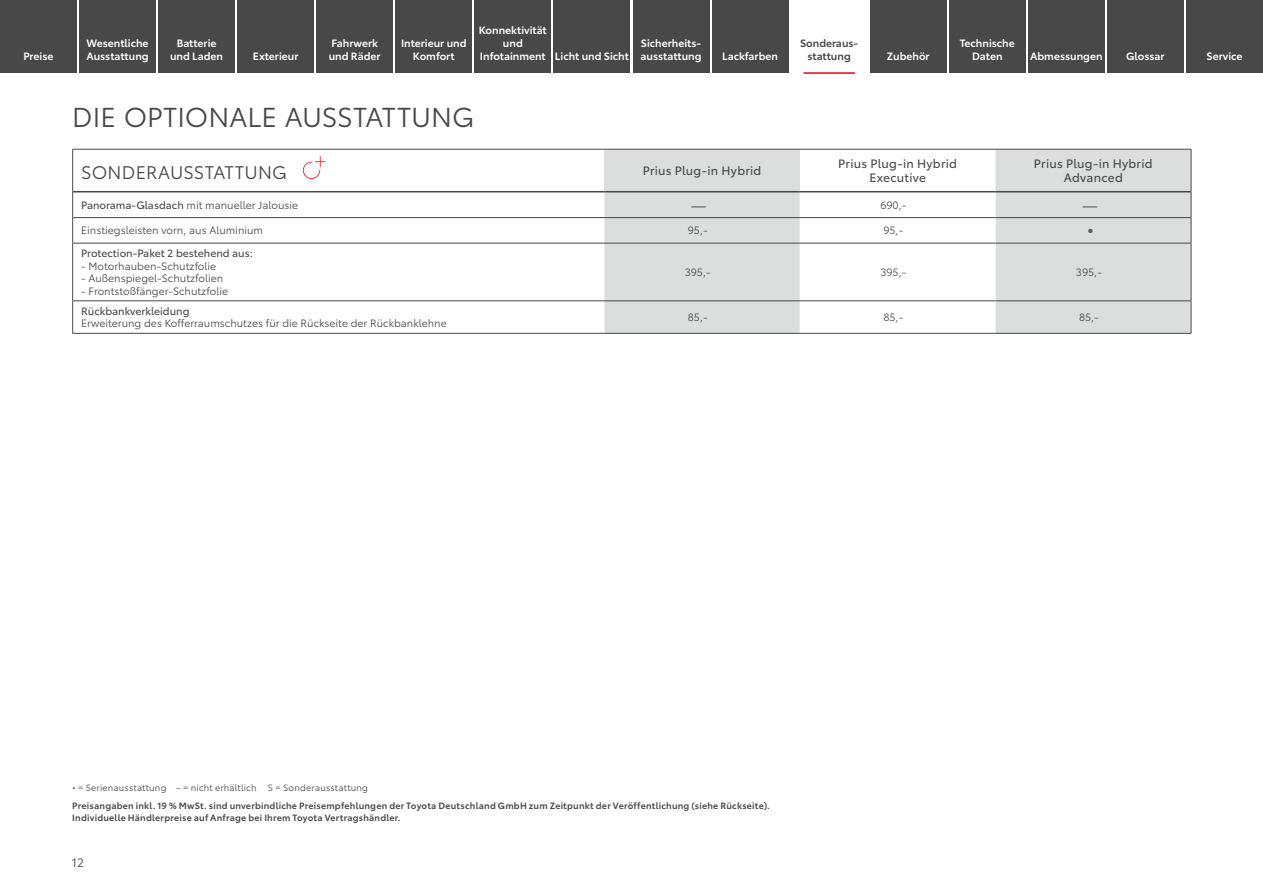
<style>
.page{position:relative;width:1263px;height:893px;background:#fff}
.page>*{position:absolute;margin:0;border:0;box-sizing:border-box;transform-origin:0 0}
.t1{font:27px "Toyota Type";color:#474847}
._1_Kopfzeile_Links{font:18px "Toyota Type";letter-spacing:.015em;color:#474847}
.t2{font:15px "Toyota Type";color:#474847}
._1_Kopfzeile_mittig_b{font:12px/14.4px "Toyota Type";letter-spacing:.02em;color:#474847;text-align:center}
.t3{font:12px "Toyota Type";color:#474847}
._1_Inhalt_links{font:10.5px "Toyota Type";color:#474847}
.t4{font:600 10.5px/12.6px "Toyota Type";color:#fff}
._1_Inhalt_links_b{font:10.5px "Toyota Type";color:#474847}
._1_Inhalt_mittig_PREIS{font:10.5px "Toyota Type";color:#474847}
._1_Verlinkung_aktuell{font:600 10.5px/12.6px "Toyota Type";color:#474847;text-align:center}
.t5{font:600 9px/12px "Toyota Type";letter-spacing:.025em;color:#474847}
.t6{font:9px "Toyota Type";letter-spacing:.02em;color:#474847}
.t7{font:6px "Zapf Dingbats ITC";color:#5e605f}
.s1{font-style:inherit}
</style>
<div class="page">
<svg style="left:604px;top:150px;width:587px;height:183px;background:#dee0e0"></svg>
<svg style="left:73px;top:192px;width:531px;height:141px"></svg>
<svg style="left:800px;top:192px;width:195px;height:141px"></svg>
<hr style="left:72px;top:149px;width:532px;height:1px;background:#474847">
<hr style="left:72px;top:150px;width:1px;height:42px;background:#474847">
<hr style="left:1191px;top:150px;width:1px;height:42px;background:#474847">
<hr style="left:72px;top:217px;width:532px;height:1px;background:#474847">
<svg style="left:72px;top:192px;width:1px;height:51px"></svg>
<hr style="left:604px;top:217px;width:196px;height:1px;background:#474847">
<hr style="left:800px;top:217px;width:195px;height:1px;background:#474847">
<hr style="left:995px;top:217px;width:196px;height:1px;background:#474847">
<svg style="left:1191px;top:192px;width:1px;height:51px"></svg>
<hr style="left:72px;top:243px;width:532px;height:1px;background:#474847">
<hr style="left:72px;top:243px;width:1px;height:57px;background:#474847">
<hr style="left:604px;top:243px;width:196px;height:1px;background:#474847">
<hr style="left:800px;top:243px;width:195px;height:1px;background:#474847">
<hr style="left:995px;top:243px;width:196px;height:1px;background:#474847">
<hr style="left:1191px;top:243px;width:1px;height:57px;background:#474847">
<hr style="left:72px;top:300px;width:532px;height:1px;background:#474847">
<hr style="left:72px;top:301px;width:1px;height:32px;background:#474847">
<hr style="left:604px;top:300px;width:196px;height:1px;background:#474847">
<hr style="left:800px;top:300px;width:195px;height:1px;background:#474847">
<hr style="left:995px;top:300px;width:196px;height:1px;background:#474847">
<hr style="left:1191px;top:301px;width:1px;height:32px;background:#474847">
<hr style="left:72px;top:333px;width:532px;height:1px;background:#474847">
<hr style="left:604px;top:333px;width:196px;height:1px;background:#474847">
<hr style="left:800px;top:333px;width:195px;height:1px;background:#474847">
<hr style="left:995px;top:333px;width:196px;height:1px;background:#474847">
<hr style="left:604px;top:149px;width:196px;height:1px;background:#474847">
<hr style="left:800px;top:149px;width:195px;height:1px;background:#474847">
<hr style="left:995px;top:149px;width:196px;height:1px;background:#474847">
<hr style="left:73px;top:191px;width:531px;height:1px;background:#474847">
<hr style="left:604px;top:191px;width:196px;height:1px;background:#474847">
<hr style="left:800px;top:191px;width:195px;height:1px;background:#474847">
<hr style="left:995px;top:191px;width:196px;height:1px;background:#474847">
<svg style="left:303px;top:156px;width:23px;height:23px"></svg>
<div style="left:0;top:0;width:77px;height:72px;background:#474847"></div>
<div style="left:79px;top:0;width:77px;height:72px;background:#474847"></div>
<div style="left:237px;top:0;width:77px;height:72px;background:#474847"></div>
<div style="left:158px;top:0;width:77px;height:72px;background:#474847"></div>
<div style="left:316px;top:0;width:77px;height:72px;background:#474847"></div>
<div style="left:395px;top:0;width:77px;height:72px;background:#474847"></div>
<div style="left:474px;top:0;width:77px;height:72px;background:#474847"></div>
<div style="left:553px;top:0;width:77px;height:72px;background:#474847"></div>
<div style="left:632px;top:0;width:77px;height:72px;background:#474847"></div>
<div style="left:712px;top:0;width:76px;height:72px;background:#474847"></div>
<div style="left:870px;top:0;width:77px;height:72px;background:#474847"></div>
<div style="left:949px;top:0;width:77px;height:72px;background:#474847"></div>
<div style="left:1028px;top:0;width:77px;height:72px;background:#474847"></div>
<div style="left:1107px;top:0;width:77px;height:72px;background:#474847"></div>
<div style="left:1186px;top:0;width:77px;height:72px;background:#474847"></div>
<hr style="left:803px;top:72px;width:52px;height:2px;background:#e7001d">
<p class="t4" style="left:23px;top:49px;width:32px">Preise</p>
<p class="t4" style="left:86px;top:36px;width:64px">Wesentliche<br>Ausstattung</p>
<p class="t4" style="left:170px;top:36px;width:55px;text-align:center">Batterie und Laden</p>
<p class="t4" style="left:329px;top:36px;width:53px">Fahrwerk und Räder</p>
<p class="t4" style="left:401px;top:36px;width:67px;text-align:center">Interieur und<br>Komfort</p>
<p class="t4" style="left:253px;top:49px;width:47px">Exterieur</p>
<p class="t4" style="left:479px;top:23px;width:69px">Konnektivität</p>
<p class="t4" style="left:503px;top:36px;width:21px">und</p>
<p class="t4" style="left:480px;top:49px;width:150px">Infotainment Licht und Sicht</p>
<p class="t4" style="left:640px;top:36px;width:63px">Sicherheits&shy;ausstattung</p>
<h1 class="t1" style="left:72px;top:97px;width:404px">DIE OPTIONALE AUSSTATTUNG</h1>
<p class="_1_Verlinkung_aktuell" style="left:800px;top:36px;width:60px">Sonderaus&shy;stattung</p>
<p class="t4" style="left:722px;top:49px;width:57px">Lackfarben</p>
<p class="t4" style="left:887px;top:49px;width:44px">Zubehör</p>
<p class="t4" style="left:960px;top:36px;width:56px;text-align:center">Technische<br>Daten</p>
<p class="t4" style="left:1030px;top:49px;width:74px">Abmessungen</p>
<p class="t4" style="left:1126px;top:49px;width:40px">Glossar</p>
<p class="t4" style="left:1206px;top:49px;width:37px">Service</p>
<p class="_1_Kopfzeile_Links" style="left:81px;top:159px;width:207px">SONDERAUSSTATTUNG</p>
<p class="_1_Kopfzeile_mittig_b" style="left:643px;top:163px;width:120px">Prius Plug-in Hybrid</p>
<p class="_1_Kopfzeile_mittig_b" style="left:838px;top:155px;width:120px">Prius Plug-in Hybrid<br>Executive</p>
<p class="_1_Kopfzeile_mittig_b" style="left:1034px;top:155px;width:120px">Prius Plug-in Hybrid<br>Advanced</p>
<p class="_1_Inhalt_links" style="left:81px;top:197px;width:219px"><span class="s1">Panorama-Glasdach</span> mit manueller Jalousie</p>
<p class="t2" style="left:691px;top:194px;width:17px">―</p>
<p class="_1_Inhalt_mittig_PREIS" style="left:880px;top:197px;width:28px">690,-</p>
<p class="t2" style="left:1082px;top:194px;width:17px">―</p>
<p class="_1_Inhalt_links" style="left:81px;top:223px;width:183px">Einstiegsleisten vorn, aus Aluminium</p>
<p class="_1_Inhalt_mittig_PREIS" style="left:688px;top:223px;width:21px">95,-</p>
<p class="_1_Inhalt_mittig_PREIS" style="left:883px;top:223px;width:21px">95,-</p>
<p class="t7" style="left:1088px;top:228px;width:6px">●</p>
<p class="_1_Inhalt_links_b" style="left:81px;top:245px;width:173px">Protection-Paket 2 bestehend aus:</p>
<p class="_1_Inhalt_links" style="left:81px;top:258px;width:137px">- Motorhauben-Schutzfolie</p>
<p class="_1_Inhalt_links" style="left:81px;top:271px;width:144px">- Außenspiegel-Schutzfolien</p>
<p class="_1_Inhalt_links" style="left:81px;top:283px;width:148px">- Frontstoßfänger-Schutzfolie</p>
<p class="_1_Inhalt_mittig_PREIS" style="left:685px;top:264px;width:28px">395,-</p>
<p class="_1_Inhalt_mittig_PREIS" style="left:880px;top:264px;width:28px">395,-</p>
<p class="_1_Inhalt_mittig_PREIS" style="left:1076px;top:264px;width:28px">395,-</p>
<p class="_1_Inhalt_links_b" style="left:81px;top:303px;width:110px">Rückbankverkleidung</p>
<p class="_1_Inhalt_links" style="left:81px;top:316px;width:367px">Erweiterung des Kofferraumschutzes für die Rückseite der Rückbanklehne</p>
<p class="_1_Inhalt_mittig_PREIS" style="left:688px;top:309px;width:21px">85,-</p>
<p class="_1_Inhalt_mittig_PREIS" style="left:883px;top:309px;width:21px">85,-</p>
<p class="_1_Inhalt_mittig_PREIS" style="left:1079px;top:309px;width:21px">85,-</p>
<p class="t6" style="left:72px;top:781px;width:186px">• = Serienausstattung – = nicht erhältlich</p>
<p class="t6" style="left:268px;top:781px;width:101px">S = Sonderausstattung</p>
<p class="t5" style="left:72px;top:799px;width:699px">Preisangaben inkl. 19 % MwSt. sind unverbindliche Preisempfehlungen der Toyota Deutschland GmbH zum Zeitpunkt der Veröffentlichung (siehe Rückseite).<br>Individuelle Händlerpreise auf Anfrage bei Ihrem Toyota Vertragshändler.</p>
<p class="t3" style="left:72px;top:854px;width:14px">12</p>
</div>
